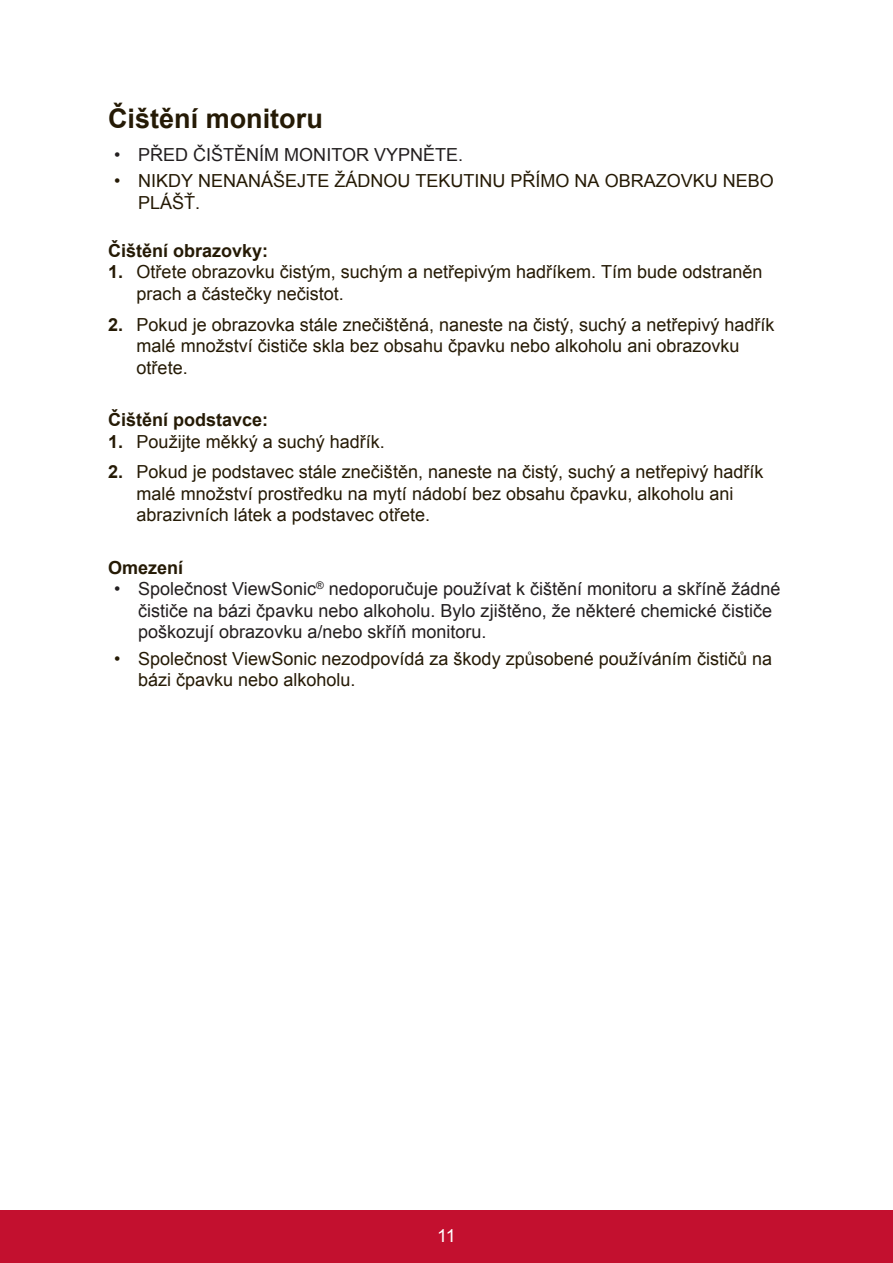
<style>
.page{position:relative;width:893px;height:1263px;background:#fff}
.page>*{position:absolute;margin:0;border:0;box-sizing:border-box;transform-origin:0 0}
.t1{font:700 27px "Arial";color:#251a05}
.t2{font:18px/21.6px "Arial";color:#251a05}
.t3{font:18px/21.6px "Arial";color:#231f20}
.t4{font:700 18px "Arial";color:#251a05}
.t5{font:18px "Arial";color:#fff}
.s1{font-weight:700}
</style>
<div class="page">
<div style="left:0;top:1210px;width:892px;height:53px;background:#c3102f"></div>
<h1 class="t1" style="left:108px;top:100px;width:216px">Čištění monitoru</h1>
<p class="t3" style="left:114px;top:144px;width:350px">• PŘED ČIŠTĚNÍM MONITOR VYPNĚTE.</p>
<p class="t2" style="left:138px;top:170px;width:637px;text-indent:-24px">• NIKDY NENANÁŠEJTE ŽÁDNOU TEKUTINU PŘÍMO NA OBRAZOVKU NEBO<br>PLÁŠŤ.</p>
<p class="t4" style="left:108px;top:238px;width:162px">Čištění obrazovky:</p>
<p class="t2" style="left:136px;top:261px;width:627px;text-indent:-28px"><span class="s1">1.</span> Otřete obrazovku čistým, suchým a netřepivým hadříkem. Tím bude odstraněn prach a částečky nečistot.</p>
<p class="t2" style="left:136px;top:314px;width:639px;text-indent:-28px"><span class="s1">2.</span> Pokud je obrazovka stále znečištěná, naneste na čistý, suchý a netřepivý hadřík malé množství čističe skla bez obsahu čpavku nebo alkoholu ani obrazovku otřete.</p>
<p class="t4" style="left:108px;top:408px;width:162px">Čištění podstavce:</p>
<p class="t2" style="left:108px;top:431px;width:278px"><span class="s1">1.</span> Použijte měkký a suchý hadřík.</p>
<p class="t2" style="left:136px;top:461px;width:628px;text-indent:-28px"><span class="s1">2.</span> Pokud je podstavec stále znečištěn, naneste na čistý, suchý a netřepivý hadřík malé množství prostředku na mytí nádobí bez obsahu čpavku, alkoholu ani abrazivních látek a podstavec otřete.</p>
<p class="t4" style="left:108px;top:555px;width:77px">Omezení</p>
<p class="t3" style="left:138px;top:578px;width:643px;text-indent:-24px">• Společnost ViewSonic<sup>®</sup> nedoporučuje používat k čištění monitoru a skříně žádné čističe na bázi čpavku nebo alkoholu. Bylo zjištěno, že některé chemické čističe poškozují obrazovku a/nebo skříň monitoru.</p>
<p class="t2" style="left:138px;top:647px;width:635px;text-indent:-24px">• Společnost ViewSonic nezodpovídá za škody způsobené používáním čističů na bázi čpavku nebo alkoholu.</p>
<p class="t5" style="left:437px;top:1223px;width:20px">11</p>
</div>
